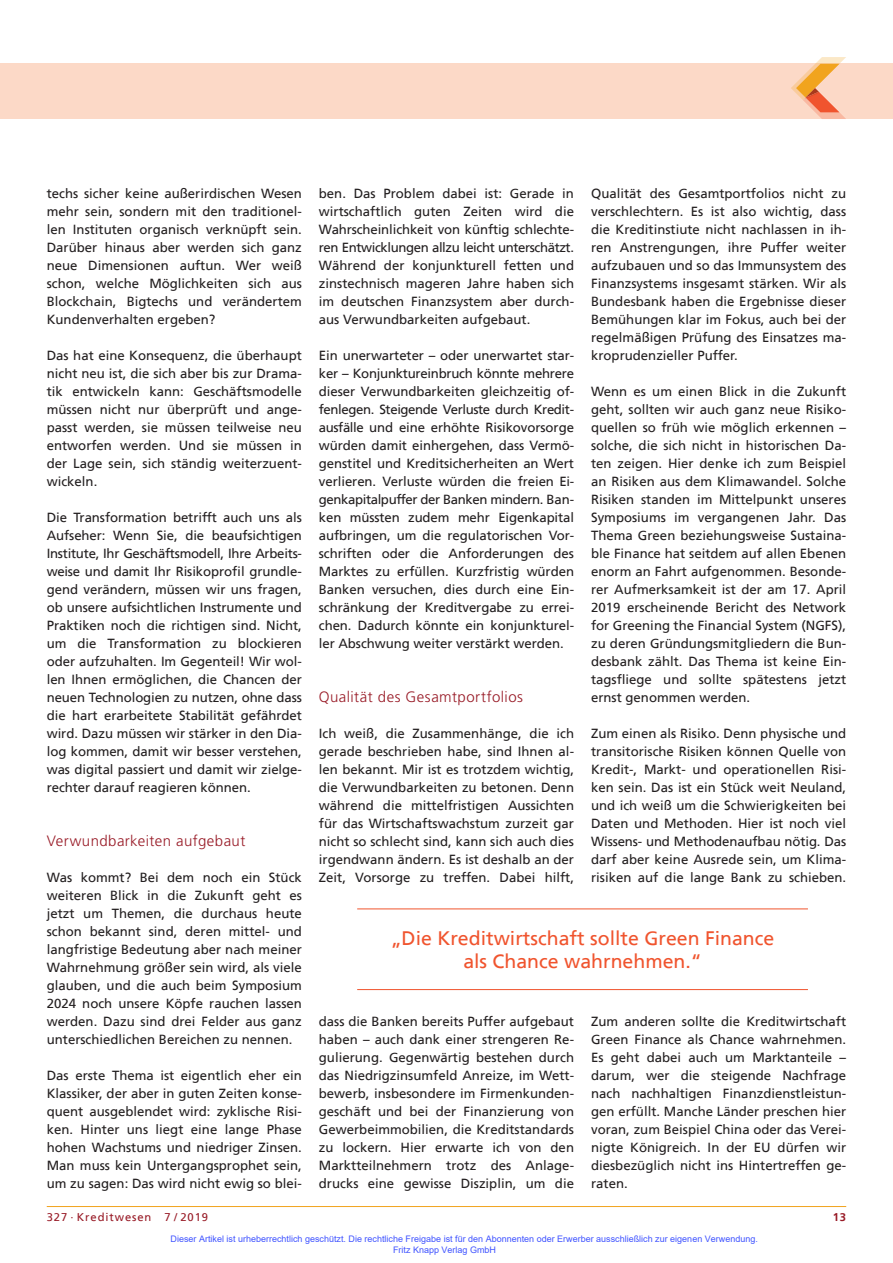
<style>
.page{position:relative;width:893px;height:1263px;background:#fff}
.page>*{position:absolute;margin:0;border:0;box-sizing:border-box;transform-origin:0 0}
.t1{font:19.5px/22.5px "Frutiger";color:#f0542e;text-align:center}
.t2{font:300 15px "Frutiger";letter-spacing:.03em;color:#981a26}
.t3{font:13.2px/18px "Frutiger";color:#231f20;text-align:justify}
.t4{font:11.25px "Frutiger";letter-spacing:.08em;color:#981a26}
.t5{font:700 11.25px "Frutiger";color:#981a26}
.t6{font:9px/10.8px "Arial";color:#4054ff}
</style>
<div class="page">
<hr style="left:47px;top:1206px;width:799px;height:1px;background:#f1a31e">
<div style="left:0;top:64px;width:893px;height:55px;background:#fcd9c7"></div>
<svg style="left:791px;top:57px;width:55px;height:62px"></svg>
<hr style="left:357px;top:908px;width:451px;height:1px;background:#f0542e">
<hr style="left:357px;top:989px;width:451px;height:1px;background:#f0542e">
<p class="t3" style="left:47px;top:185px;width:257px">techs sicher keine außerirdischen Wesen mehr sein, sondern mit den traditionel&shy;len Instituten organisch verknüpft sein.<br>Darüber hinaus aber werden sich ganz neue Dimensionen auftun. Wer weiß schon, welche Möglichkeiten sich aus Blockchain, Bigtechs und verändertem Kundenverhalten ergeben?</p>
<p class="t3" style="left:47px;top:347px;width:257px">Das hat eine Konsequenz, die überhaupt nicht neu ist, die sich aber bis zur Drama&shy;tik entwickeln kann: Geschäftsmodelle müssen nicht nur überprüft und ange&shy;passt werden, sie müssen teilweise neu entworfen werden. Und sie müssen in der Lage sein, sich ständig weiterzuent&shy;wickeln.</p>
<p class="t3" style="left:47px;top:509px;width:257px">Die Transformation betrifft auch uns als Aufseher: Wenn Sie, die beaufsichtigen Institute, Ihr Geschäftsmodell, Ihre Arbeits&shy;weise und damit Ihr Risikoprofil grundle&shy;gend verändern, müssen wir uns fragen, ob unsere aufsichtlichen Instrumente und Praktiken noch die richtigen sind. Nicht, um die Transformation zu blockieren oder aufzuhalten. Im Gegenteil! Wir wol&shy;len Ihnen ermöglichen, die Chancen der neuen Technologien zu nutzen, ohne dass die hart erarbeitete Stabilität gefährdet wird. Dazu müssen wir stärker in den Dia&shy;log kommen, damit wir besser verstehen, was digital passiert und damit wir zielge&shy;rechter darauf reagieren können.</p>
<p class="t2" style="left:47px;top:832px;width:200px">Verwundbarkeiten aufgebaut</p>
<p class="t3" style="left:47px;top:869px;width:257px">Was kommt? Bei dem noch ein Stück weiteren Blick in die Zukunft geht es jetzt um Themen, die durchaus heute schon bekannt sind, deren mittel- und langfristige Bedeutung aber nach meiner Wahrnehmung größer sein wird, als viele glauben, und die auch beim Symposium 2024 noch unsere Köpfe rauchen lassen werden. Dazu sind drei Felder aus ganz unterschiedlichen Bereichen zu nennen.</p>
<p class="t3" style="left:47px;top:1067px;width:257px">Das erste Thema ist eigentlich eher ein Klassiker, der aber in guten Zeiten konse&shy;quent ausgeblendet wird: zyklische Risi&shy;ken. Hinter uns liegt eine lange Phase hohen Wachstums und niedriger Zinsen.<br>Man muss kein Untergangsprophet sein, um zu sagen: Das wird nicht ewig so blei-</p>
<p class="t3" style="left:319px;top:185px;width:257px">ben. Das Problem dabei ist: Gerade in wirtschaftlich guten Zeiten wird die Wahrscheinlichkeit von künftig schlechte&shy;ren Entwicklungen allzu leicht unterschätzt.<br>Während der konjunkturell fetten und zinstechnisch mageren Jahre haben sich im deutschen Finanzsystem aber durch&shy;aus Verwundbarkeiten aufgebaut.</p>
<p class="t3" style="left:319px;top:347px;width:257px">Ein unerwarteter – oder unerwartet star&shy;ker – Konjunktureinbruch könnte mehrere dieser Verwundbarkeiten gleichzeitig of&shy;fenlegen. Steigende Verluste durch Kredit&shy;ausfälle und eine erhöhte Risikovorsorge würden damit einhergehen, dass Vermö&shy;genstitel und Kreditsicherheiten an Wert verlieren. Verluste würden die freien Ei&shy;genkapitalpuffer der Banken mindern. Ban&shy;ken müssten zudem mehr Eigenkapital aufbringen, um die regulatorischen Vor&shy;schriften oder die Anforderungen des Marktes zu erfüllen. Kurzfristig würden Banken versuchen, dies durch eine Ein&shy;schränkung der Kreditvergabe zu errei&shy;chen. Dadurch könnte ein konjunkturel&shy;ler Abschwung weiter verstärkt werden.</p>
<p class="t2" style="left:319px;top:688px;width:206px">Qualität des Gesamtportfolios</p>
<p class="t3" style="left:319px;top:725px;width:257px">Ich weiß, die Zusammenhänge, die ich gerade beschrieben habe, sind Ihnen al&shy;len bekannt. Mir ist es trotzdem wichtig, die Verwundbarkeiten zu betonen. Denn während die mittelfristigen Aussichten für das Wirtschaftswachstum zurzeit gar nicht so schlecht sind, kann sich auch dies irgendwann ändern. Es ist deshalb an der Zeit, Vorsorge zu treffen. Dabei hilft,</p>
<p class="t3" style="left:591px;top:185px;width:257px">Qualität des Gesamtportfolios nicht zu verschlechtern. Es ist also wichtig, dass die Kreditinstiute nicht nachlassen in ih&shy;ren Anstrengungen, ihre Puffer weiter aufzubauen und so das Immunsystem des Finanzsystems insgesamt stärken. Wir als Bundesbank haben die Ergebnisse dieser Bemühungen klar im Fokus, auch bei der regelmäßigen Prüfung des Einsatzes ma&shy;kroprudenzieller Puffer.</p>
<p class="t3" style="left:591px;top:383px;width:257px">Wenn es um einen Blick in die Zukunft geht, sollten wir auch ganz neue Risiko&shy;quellen so früh wie möglich erkennen – solche, die sich nicht in historischen Da&shy;ten zeigen. Hier denke ich zum Beispiel an Risiken aus dem Klimawandel. Solche Risiken standen im Mittelpunkt unseres Symposiums im vergangenen Jahr. Das Thema Green beziehungsweise Sustaina&shy;ble Finance hat seitdem auf allen Ebenen enorm an Fahrt aufgenommen. Besonde&shy;rer Aufmerksamkeit ist der am 17. April 2019 erscheinende Bericht des Network for Greening the Financial System (NGFS), zu deren Gründungsmitgliedern die Bun&shy;desbank zählt. Das Thema ist keine Ein&shy;tagsfliege und sollte spätestens jetzt ernst genommen werden.</p>
<p class="t3" style="left:591px;top:725px;width:257px">Zum einen als Risiko. Denn physische und transitorische Risiken können Quelle von Kredit-, Markt- und operationellen Risi&shy;ken sein. Das ist ein Stück weit Neuland, und ich weiß um die Schwierigkeiten bei Daten und Methoden. Hier ist noch viel Wissens- und Methodenaufbau nötig. Das darf aber keine Ausrede sein, um Klima&shy;risiken auf die lange Bank zu schieben.</p>
<h1 class="t1" style="left:391px;top:928px;width:385px">„Die Kreditwirtschaft sollte Green Finance als Chance wahrnehmen.“</h1>
<p class="t3" style="left:319px;top:1013px;width:257px">dass die Banken bereits Puffer aufgebaut haben – auch dank einer strengeren Re&shy;gulierung. Gegenwärtig bestehen durch das Niedrigzinsumfeld Anreize, im Wett&shy;bewerb, insbesondere im Firmenkunden&shy;geschäft und bei der Finanzierung von Gewerbeimmobilien, die Kreditstandards zu lockern. Hier erwarte ich von den Marktteilnehmern trotz des Anlage&shy;drucks eine gewisse Disziplin, um die</p>
<p class="t3" style="left:591px;top:1013px;width:257px">Zum anderen sollte die Kreditwirtschaft Green Finance als Chance wahrnehmen.<br>Es geht dabei auch um Marktanteile – darum, wer die steigende Nachfrage nach nachhaltigen Finanzdienstleistun&shy;gen erfüllt. Manche Länder preschen hier voran, zum Beispiel China oder das Verei&shy;nigte Königreich. In der EU dürfen wir diesbezüglich nicht ins Hintertreffen ge&shy;raten.</p>
<p class="t4" style="left:47px;top:1211px;width:163px">327 · Kreditwesen 7 / 2019</p>
<p class="t5" style="left:833px;top:1211px;width:15px">13</p>
<p class="t6" style="left:393px;top:1233px;width:366px;text-indent:-223px">Dieser Artikel ist urheberrechtlich geschützt. Die rechtliche Freigabe ist für den Abonnenten oder Erwerber ausschließlich zur eigenen Verwendung.<br>Fritz Knapp Verlag GmbH</p>
</div>
